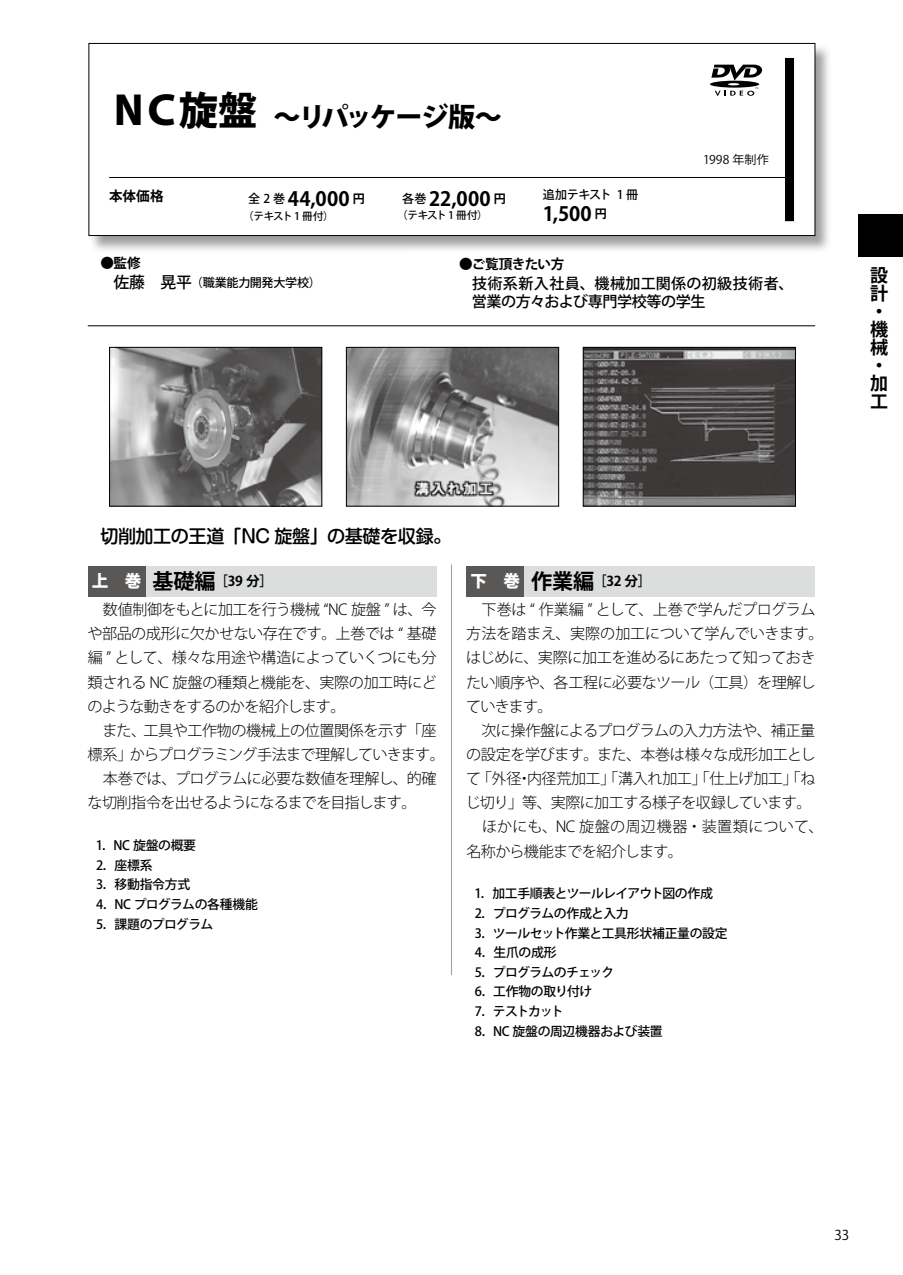
<style>
.page{position:relative;width:903px;height:1275px;background:#fff}
.page>*{position:absolute;margin:0;border:0;box-sizing:border-box;transform-origin:0 0}
.t1{font:800 27.12px "Koz Go Pr 6 N";letter-spacing:-.085em;color:#000}
.t2{font:700 19.6px "Koz Go Pr 6 N";letter-spacing:.01em;color:#000}
.t3{font:500 18.03px "Shin M Go Pro";letter-spacing:-.025em;color:#000}
.t4{font:700 18.03px/18px "Koz Go Pr 6 N";color:#000}
.t5{font:300 15.05px/24.2px "Koz Go Pr 6 N";letter-spacing:-.035em;color:#000}
.t6{font:500 15.05px/18px "Koz Go Pr 6 N";color:#000}
.t7{font:700 13.65px "Koz Go Pr 6 N";letter-spacing:-.02em;color:#000}
.t8{font:13.65px "Koz Go Pr 6 N";color:#000}
.t9{font:500 12.78px/19.6px "Koz Go Pr 6 N";letter-spacing:-.035em;color:#000}
.t10{font:500 12.08px "Koz Go Pr 6 N";letter-spacing:-.025em;color:#000}
.t11{font:12.08px "Koz Go Pr 6 N";letter-spacing:.005em;color:#000}
.t12{font:500 10.5px "Koz Go Pr 6 N";letter-spacing:-.075em;color:#000}
.s1{font-size:39.2px}
.s2{font-weight:500;font-size:12.08px}
.s3{font-size:12.08px}
.s4{font-size:15.92px}
.s5{font-weight:800;font-size:16.62px;color:#fff}
.s6{font-size:21.18px}
</style>
<div class="page">
<div style="left:858px;top:214px;width:45px;height:43px;background:#000"></div>
<img style="left:585px;top:349px;width:209px;height:155px">
<div style="left:583px;top:347px;width:213px;height:159px;border:1px solid #000"></div>
<div style="left:88px;top:566px;width:348px;height:30px;background:#dcdddd"></div>
<div style="left:88px;top:566px;width:58px;height:30px;background:#5a5757"></div>
<div style="left:467px;top:566px;width:348px;height:30px;background:#dcdddd"></div>
<div style="left:467px;top:566px;width:57px;height:30px;background:#5a5757"></div>
<img style="left:90px;top:43px;width:739px;height:207px">
<div style="left:89px;top:43px;width:726px;height:193px;background:#fff"></div>
<div style="left:89px;top:43px;width:726px;height:193px;border:1px solid #000"></div>
<svg style="left:710px;top:65px;width:52px;height:31px"></svg>
<hr style="left:109px;top:177px;width:679px;height:1px;background:#000">
<hr style="left:88px;top:325px;width:727px;height:1px;background:#000">
<img style="left:111px;top:349px;width:209px;height:155px">
<div style="left:109px;top:347px;width:213px;height:159px;border:1px solid #000"></div>
<img style="left:348px;top:349px;width:209px;height:155px">
<div style="left:346px;top:347px;width:213px;height:159px;border:1px solid #000"></div>
<hr style="left:451px;top:564px;width:1px;height:411px;background:#9fa0a0">
<div style="left:785px;top:58px;width:8px;height:163px;background:#000"></div>
<div style="left:785px;top:58px;width:9px;height:163px;border:1px solid #000"></div>
<h1 class="t1" style="left:109px;top:101px;width:394px"><span class="s1">ＮＣ旋盤</span> ～リパッケージ版～</h1>
<p class="t11" style="left:703px;top:153px;width:67px">1998 年制作</p>
<p class="t7" style="left:109px;top:188px;width:56px">本体価格</p>
<h2 class="t2" style="left:248px;top:188px;width:118px"><span class="s2">全 2 巻</span> 44,000 <span class="s3">円</span></h2>
<p class="t12" style="left:243px;top:210px;width:92px">（テキスト 1 冊付）</p>
<p class="t7" style="left:100px;top:256px;width:42px">●監修</p>
<p class="t10" style="left:113px;top:276px;width:209px"><span class="s4">佐藤　晃平</span>（職業能力開発大学校）</p>
<p class="t10" style="left:543px;top:188px;width:97px">追加テキスト 1 冊</p>
<h2 class="t2" style="left:543px;top:203px;width:66px">1,500 <span class="s3">円</span></h2>
<h2 class="t2" style="left:402px;top:188px;width:105px"><span class="s2">各巻</span> 22,000 <span class="s3">円</span></h2>
<p class="t12" style="left:397px;top:209px;width:92px">（テキスト 1 冊付）</p>
<p class="t7" style="left:459px;top:256px;width:107px">●ご覧頂きたい方</p>
<p class="t6" style="left:472px;top:274px;width:323px">技術系新入社員、機械加工関係の初級技術者、営業の方々および専門学校等の学生</p>
<h2 class="t2" style="left:558px;top:203px;width:13px">2</h2>
<p class="t3" style="left:101px;top:521px;width:352px">切削加工の王道「NC 旋盤」の基礎を収録。</p>
<p class="t7" style="left:92px;top:573px;width:183px"><span class="s5">上　巻</span> <span class="s6">基礎編</span>［39 分］</p>
<p class="t5" style="left:87px;top:598px;width:359px">　数値制御をもとに加工を行う機械 “NC 旋盤 ” は、今や部品の成形に欠かせない存在です。上巻では “ 基礎編 ” として、様々な用途や構造によっていくつにも分類される NC 旋盤の種類と機能を、実際の加工時にどのような動きをするのかを紹介します。<br>　また、工具や工作物の機械上の位置関係を示す「座標系」からプログラミング手法まで理解していきます。　本巻では、プログラムに必要な数値を理解し、的確な切削指令を出せるようになるまでを目指します。</p>
<p class="t9" style="left:96px;top:836px;width:163px">1．NC 旋盤の概要<br>2．座標系<br>3．移動指令方式<br>4．NC プログラムの各種機能<br>5．課題のプログラム</p>
<p class="t7" style="left:470px;top:573px;width:183px"><span class="s5">下　巻</span> <span class="s6">作業編</span>［32 分］</p>
<p class="t5" style="left:465px;top:598px;width:360px">　下巻は “ 作業編 ” として、上巻で学んだプログラム方法を踏まえ、実際の加工について学んでいきます。はじめに、実際に加工を進めるにあたって知っておきたい順序や、各工程に必要なツール（工具）を理解していきます。<br>　次に操作盤によるプログラムの入力方法や、補正量の設定を学びます。また、本巻は様々な成形加工として「外径・内径荒加工」「溝入れ加工」「仕上げ加工」「ねじ切り」等、実際に加工する様子を収録しています。　ほかにも、NC 旋盤の周辺機器・装置類について、名称から機能までを紹介します。</p>
<p class="t9" style="left:475px;top:884px;width:254px">1．加工手順表とツールレイアウト図の作成<br>2．プログラムの作成と入力<br>3．ツールセット作業と工具形状補正量の設定<br>4．生爪の成形<br>5．プログラムのチェック<br>6．工作物の取り付け<br>7．テストカット<br>8．NC 旋盤の周辺機器および装置</p>
<p class="t4" style="left:870px;top:266px;width:19px">設計・機械・加工</p>
<p class="t8" style="left:834px;top:1227px;width:16px">33</p>
</div>
